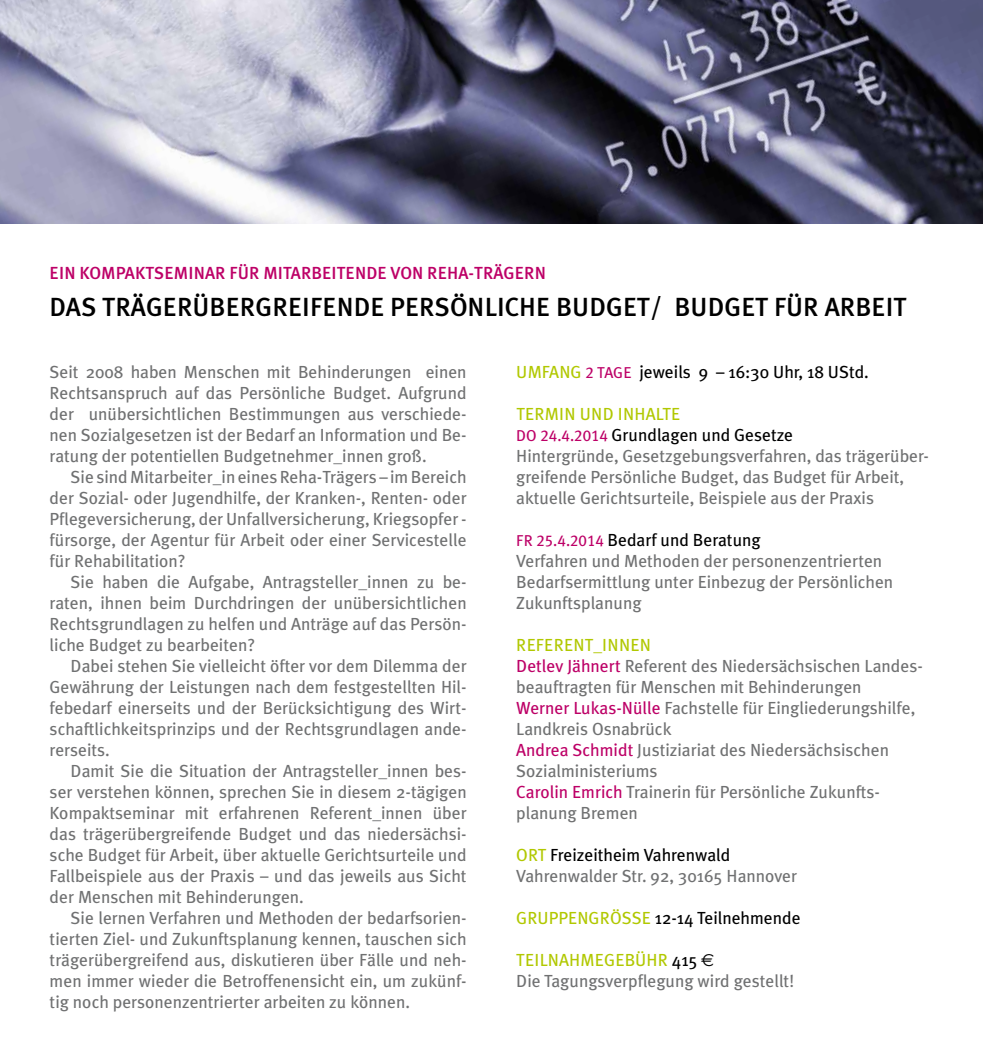
<style>
.page{position:relative;width:983px;height:1042px;background:#fff}
.page>*{position:absolute;margin:0;border:0;box-sizing:border-box;transform-origin:0 0}
.t1{font:500 26.25px "Meta Plus";letter-spacing:.005em;color:#000}
.t2{font:17.5px/21px "Meta Plus";color:#707172;text-align:justify}
.t3{font:17.5px "Meta Plus";color:#000}
.t4{font:500 17.5px "Meta Plus";color:#bd0067}
.s1{color:#b1c800}
.s2{font-family:"Meta Plus Book Caps";font-size:15.75px;color:#bd0067}
.s3{color:#000}
.s4{color:#bd0067}
.s5{font-family:"Euro Sans";color:#000}
</style>
<div class="page">
<img style="left:0;top:0;width:982px;height:223px">
<p class="t4" style="left:50px;top:263px;width:497px">EIN KOMPAKTSEMINAR FÜR MITARBEITENDE VON RE HA-TRÄGERN</p>
<h1 class="t1" style="left:50px;top:292px;width:858px">DAS TRÄGERÜBERGREIFENDE PERSÖNLICHE BUDGET/ BUDGET FÜR ARBEIT</h1>
<p class="t2" style="left:50px;top:361px;width:418px">Seit 2008 haben Menschen mit Behinderungen einen Rechtsanspruch auf das Persönliche Budget. Aufgrund der unübersichtlichen Bestimmungen aus verschiede&shy;nen Sozialgesetzen ist der Bedarf an I nformation und Be&shy;ratung der potentiellen Budgetnehmer_innen groß.</p>
<p class="t2" style="left:50px;top:466px;width:418px;text-indent:21px">Sie sind Mitarbeiter_in eines Reha-Trägers – im Bereich der Sozial- oder Jugendhilfe, der Kranken-, Renten- oder Pflegeversicherung, der U nfallversicherung, Kriegsopfer - fürsorge, der Agentur für Arbeit oder einer Servicestelle für Rehabilitation?</p>
<p class="t2" style="left:50px;top:571px;width:418px;text-indent:21px">Sie haben die Aufgabe, Antragsteller_innen zu be&shy;raten, ihnen beim Durchdringen der unübersichtlichen Rechtsgrundlagen zu helfen und Anträge auf das Persön&shy;liche Budget zu bearbeiten?</p>
<p class="t2" style="left:50px;top:655px;width:418px;text-indent:21px">Dabei stehen Sie vielleicht öfter vor dem Dilemma der Gewährung der Leistungen nach dem festgestellten H il&shy;febedarf einerseits und der Berücksichtigung des Wirt&shy;schaftlichkeitsprinzips und der Rechtsgrundlagen ande&shy;rerseits.</p>
<p class="t2" style="left:50px;top:760px;width:418px;text-indent:21px">Damit Sie die Situation der Antragsteller_innen bes&shy;ser verstehen können, sprechen Sie in diesem 2-tägigen Kompaktseminar mit erfahrenen Referent_innen über das trägerübergreifende Budget und das niedersächsi&shy;sche Budget für Arbeit, über aktuelle Gerichtsurteile und Fallbeispiele aus der Praxis – und das jeweils aus Sicht der Menschen mit Behinderungen.</p>
<p class="t2" style="left:50px;top:907px;width:418px;text-indent:21px">Sie lernen Verfahren und Methoden der bedarfsorien&shy;tierten Ziel- und Zukunftsplanung kennen, tauschen sich trägerübergreifend aus, diskutieren über Fälle und neh&shy;men immer wieder die Betroffenensicht ein, um zukünf&shy;tig noch personenzentrierter arbeiten zu können.</p>
<p class="t3" style="left:516px;top:362px;width:354px"><span class="s1">U mfang</span> <span class="s2">2 TAGE</span> jeweils 9 – 16:30 U hr, 18 UStd.</p>
<p class="t2" style="left:516px;top:403px;width:414px;text-align:left"><span class="s1">Termin und I nhalte<br></span><span class="s2">DO 24.4.2014</span> <span class="s3">Grundlagen und Gesetze<br></span>H intergründe, Gesetzgebungsverfahren, das trägerüber&shy;greifende Persönliche Budget, das Budget für Arbeit, aktuelle Gerichtsurteile, Beispiele aus der Praxis</p>
<p class="t2" style="left:516px;top:529px;width:378px;text-align:left"><span class="s2">FR 25.4.2014</span> <span class="s3">Bedarf und Beratung<br></span>Verfahren und Methoden der personenzentrierten Bedarfsermittlung unter Einbezug der Persönlichen Zukunftsplanung</p>
<p class="t2" style="left:516px;top:634px;width:408px;text-align:left"><span class="s1">Referent_innen<br></span><span class="s4">Detlev Jähnert</span> Referent des N iedersächsischen Landes&shy;beauftragten für Menschen mit Behinderungen<br><span class="s4">Werner Lukas-N ülle</span> Fachstelle für Eingliederungshilfe, Landkreis Osnabrück<br><span class="s4">Andrea Schmidt</span> Justiziariat des N iedersächsischen Sozialministeriums<br><span class="s4">Carolin Emrich</span> Trainerin für Persönliche Zukunfts&shy;planung Bremen</p>
<p class="t2" style="left:516px;top:844px;width:282px"><span class="s1">Ort</span> <span class="s3">Freizeitheim Vahrenwald<br></span>Vahrenwalder Str. 92, 30165 H annover</p>
<p class="t3" style="left:516px;top:908px;width:286px"><span class="s1">GruppengröSSe</span> 12-14 Teilnehmende</p>
<p class="t2" style="left:516px;top:949px;width:279px"><span class="s1">Teilnahmegebühr</span> <span class="s3">415</span> <span class="s5">€<br></span>Die Tagungsverpflegung wird gestellt!</p>
</div>
